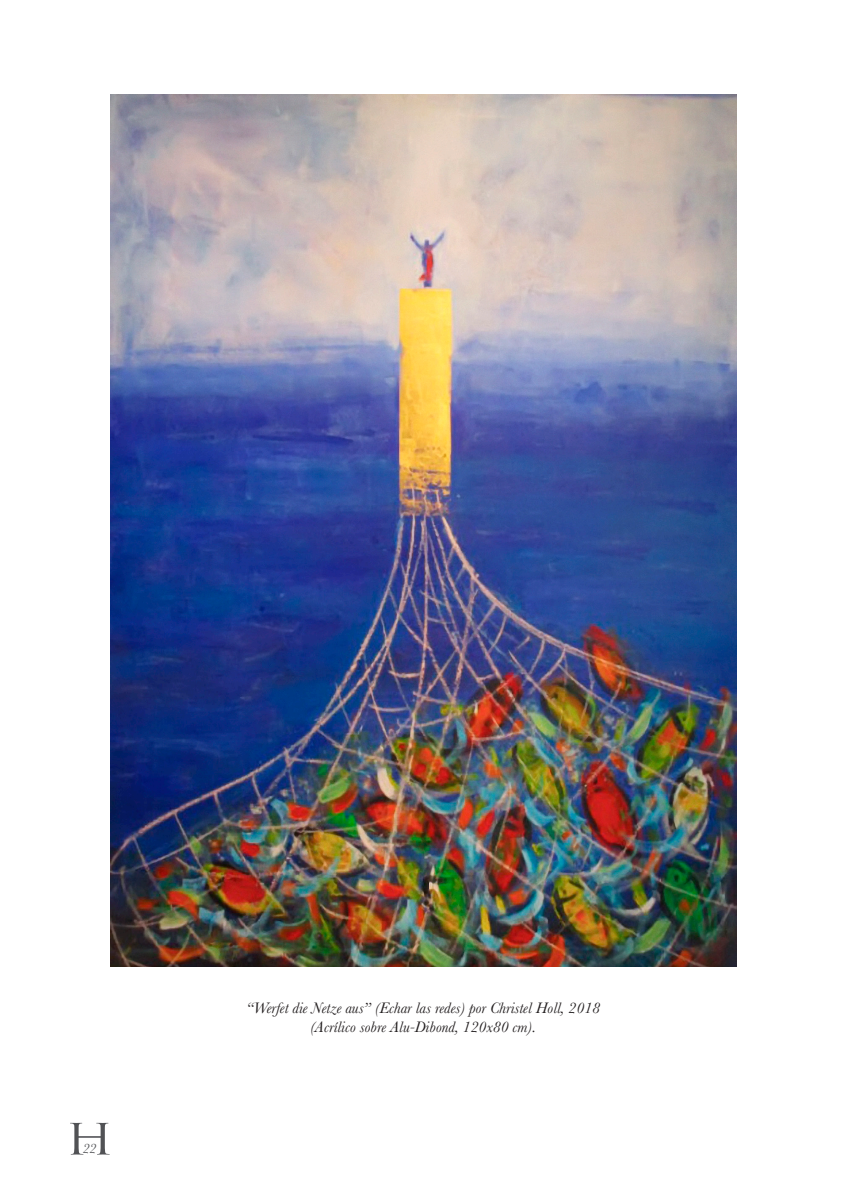
<style>
.page{position:relative;width:844px;height:1191px;background:#fff}
.page>*{position:absolute;margin:0;border:0;box-sizing:border-box;transform-origin:0 0}
.t1{font:42px "Trajan Pro";color:#515255;scale:1.2 1}
.t2{font:italic 15.75px/19.2px "Baskerville";color:#231f20;text-align:center}
.t3{font:italic 14px "Baskerville";color:#515255}
</style>
<div class="page">
<img style="left:110px;top:94px;width:625px;height:872px">
<h1 class="t1" style="left:65px;top:1112px;width:42px">H</h1>
<p class="t3" style="left:83px;top:1138px;width:15px">22</p>
<p class="t2" style="left:246px;top:998px;width:355px">“Werfet die Netze aus” (Echar las redes) por Christel Holl, 2018 (Acrílico sobre Alu-Dibond, 120x80 cm).</p>
</div>
